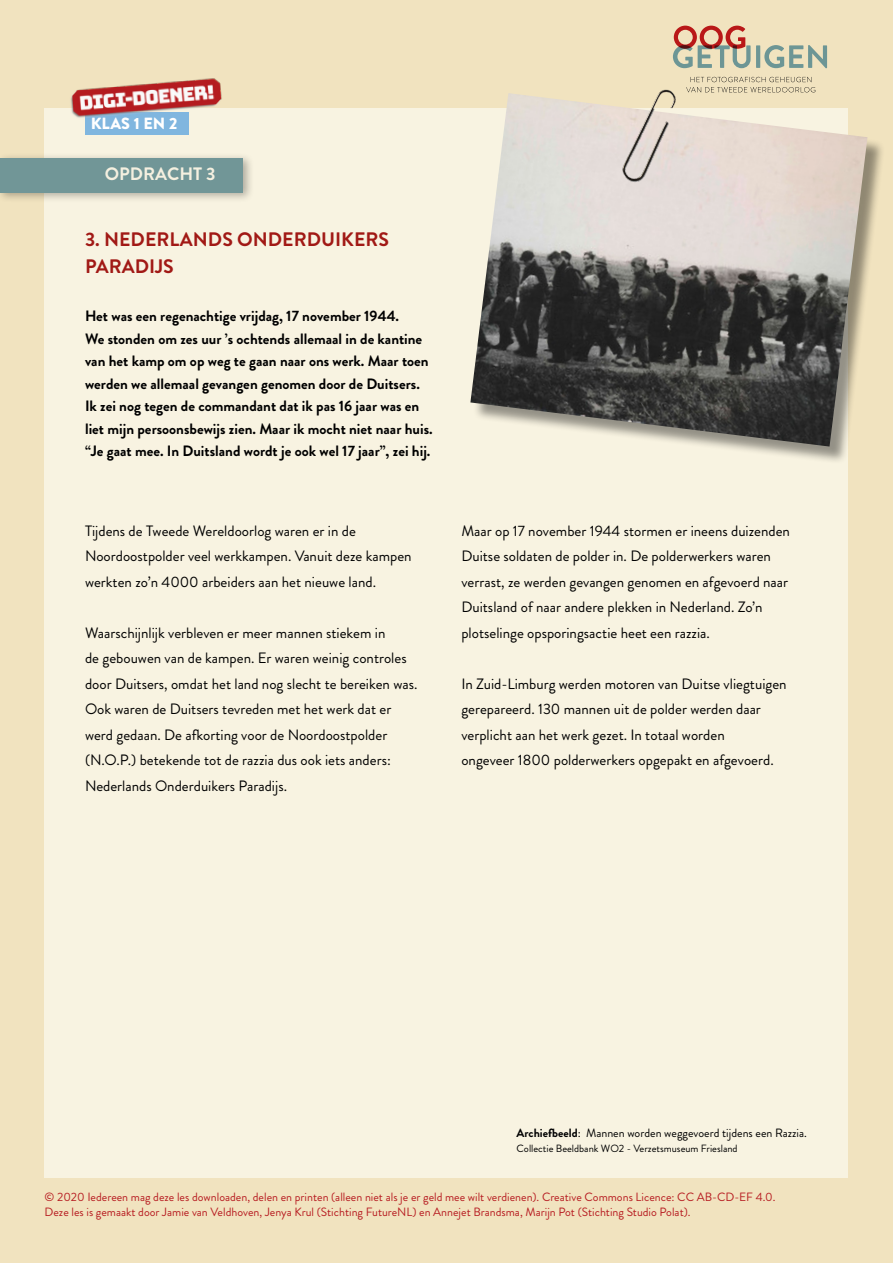
<style>
.page{position:relative;width:893px;height:1263px;background:#f1e3bf}
.page>*{position:absolute;margin:0;border:0;box-sizing:border-box;transform-origin:0 0}
.t1{font:700 19.5px/27px "Brandon Grotesque";color:#a11915}
.t2{font:700 18px "Brandon Grotesque";color:#f5f0e0}
.t3{font:900 16.2px "Brandon Grotesque";letter-spacing:.01em;color:#fff}
.t4{font:15px/25.5px "Brandon Grotesque";color:#000}
.t5{font:700 15px/22.5px "Brandon Grotesque";color:#000}
.t6{font:12px/14.4px "Brandon Grotesque";color:#b71c21}
.t7{font:12px "Brandon Grotesque";color:#000}
.t8{font:10.5px "Brandon Grotesque";color:#000}
.s1{font-weight:700}
</style>
<div class="page">
<div style="left:45px;top:109px;width:803px;height:1069px;background:#f8f3e1"></div>
<svg style="left:673px;top:26px;width:154px;height:42px"></svg>
<svg style="left:686px;top:77px;width:129px;height:15px"></svg>
<div style="left:85px;top:112px;width:103px;height:22px;background:#80b6df"></div>
<img style="left:60px;top:78px;width:166px;height:43px">
<div style="left:0;top:152px;width:255px;height:51px;background:#000;opacity:.3"></div>
<div style="left:0;top:158px;width:242px;height:35px;background:#719697"></div>
<div style="left:473px;top:96px;width:413px;height:368px;background:#000;opacity:.4"></div>
<img style="left:470px;top:93px;width:397px;height:354px">
<img style="left:621px;top:89px;width:56px;height:98px">
<p class="t3" style="left:91px;top:112px;width:88px">KLAS 1 EN 2</p>
<p class="t2" style="left:105px;top:161px;width:112px">OPDRACHT 3</p>
<h1 class="t1" style="left:85px;top:226px;width:305px">3. NEDERLANDS ONDERDUIKERS<br>PARADIJS</h1>
<p class="t5" style="left:85px;top:305px;width:349px">Het was een regenachtige vrijdag, 17 november 1944.<br>We stonden om zes uur ’s ochtends allemaal in de kantine van het kamp om op weg te gaan naar ons werk. Maar toen werden we allemaal gevangen genomen door de Duitsers.<br>Ik zei nog tegen de commandant dat ik pas 16 jaar was en liet mijn persoonsbewijs zien. Maar ik mocht niet naar huis. “Je gaat mee. In Duitsland wordt je ook wel 17 jaar”, zei hij.</p>
<p class="t4" style="left:85px;top:518px;width:328px">Tijdens de Tweede Wereldoorlog waren er in de<br>Noordoostpolder veel werkkampen. Vanuit deze kampen werkten zo’n 4000 arbeiders aan het nieuwe land.</p>
<p class="t4" style="left:85px;top:620px;width:334px">Waarschijnlijk verbleven er meer mannen stiekem in<br>de gebouwen van de kampen. Er waren weinig controles door Duitsers, omdat het land nog slecht te bereiken was.<br>Ook waren de Duitsers tevreden met het werk dat er werd gedaan. De afkorting voor de Noordoostpolder (N.O.P.) betekende tot de razzia dus ook iets anders:<br>Nederlands Onderduikers Paradijs.</p>
<p class="t4" style="left:461px;top:518px;width:330px">Maar op 17 november 1944 stormen er ineens duizenden Duitse soldaten de polder in. De polderwerkers waren verrast, ze werden gevangen genomen en afgevoerd naar Duitsland of naar andere plekken in Nederland. Zo’n plotselinge opsporingsactie heet een razzia.</p>
<p class="t4" style="left:461px;top:671px;width:327px">In Zuid-Limburg werden motoren van Duitse vliegtuigen gerepareerd. 130 mannen uit de polder werden daar verplicht aan het werk gezet. In totaal worden<br>ongeveer 1800 polderwerkers opgepakt en afgevoerd.</p>
<p class="t7" style="left:517px;top:1125px;width:292px"><span class="s1">Archiefbeeld</span>: Mannen worden weggevoerd tijdens een Razzia.</p>
<p class="t8" style="left:517px;top:1141px;width:223px">Collectie Beeldbank WO2 - Verzetsmuseum Friesland</p>
<p class="t6" style="left:45px;top:1190px;width:732px">© 2020 Iedereen mag deze les downloaden, delen en printen (alleen niet als je er geld mee wilt verdienen). Creative Commons Licence: CC AB-CD-EF 4.0.<br>Deze les is gemaakt door Jamie van Veldhoven, Jenya Krul (Stichting FutureNL) en Annejet Brandsma, Marijn Pot (Stichting Studio Polat).</p>
</div>
